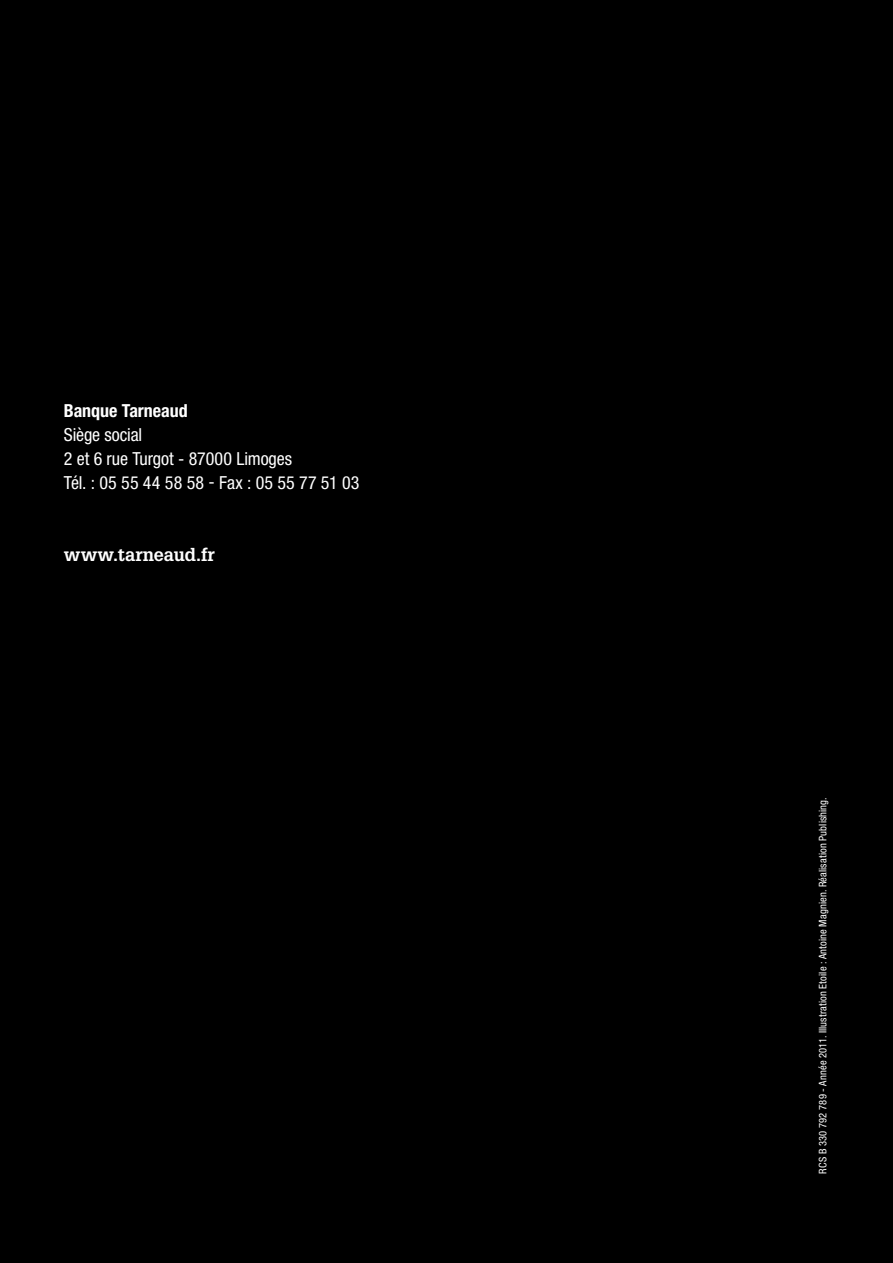
<style>
.page{position:relative;width:893px;height:1263px;background:#000}
.page>*{position:absolute;margin:0;border:0;box-sizing:border-box;transform-origin:0 0}
.t1{font:condensed 18px/24px "Helvetica Neue LT Std";letter-spacing:-.005em;color:#fff}
.t2{font:700 18px "Glypha LT Std";color:#fff}
.t3{font:700 condensed 18px "Helvetica Neue LT Std";letter-spacing:-.005em;color:#fff}
.t4{font:condensed 10.5px "Helvetica Neue LT Std";letter-spacing:.015em;color:#fff}
</style>
<div class="page">
<h1 class="t3" style="left:64px;top:400px;width:125px">Banque Tarneaud</h1>
<h1 class="t1" style="left:64px;top:423px;width:297px">Siège social<br>2 et 6 rue Turgot - 87000 Limoges<br>Tél. : 05 55 44 58 58 - Fax : 05 55 77 51 03</h1>
<h1 class="t2" style="left:64px;top:544px;width:153px">www.tarneaud.fr</h1>
<p class="t4" style="left:817px;top:1174px;width:378px;rotate:-90deg">RCS B 330 792 789 - Année 2011. Illustration Etoile : Antoine Magnien. Réalisation Publishing.</p>
</div>
